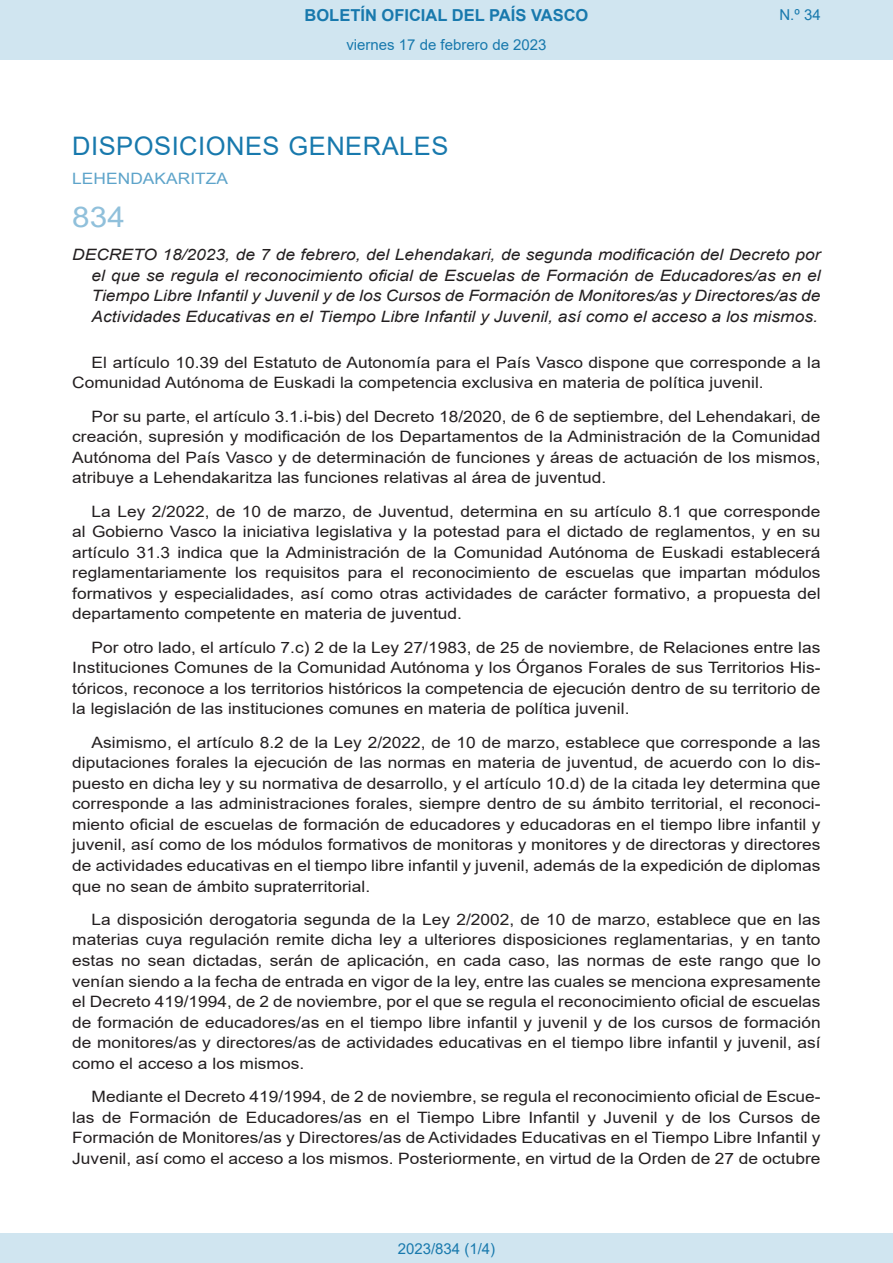
<style>
.page{position:relative;width:893px;height:1263px;background:#fff}
.page>*{position:absolute;margin:0;border:0;box-sizing:border-box;transform-origin:0 0}
.BOPVOrden{font:28.5px "Arial";color:#90c0db;scale:1.11 1}
.BOPVSeccion{font:25.5px "Arial";letter-spacing:.02em;color:#1879ad}
.t1{font:700 16.5px "Arial";color:#1879ad}
.BOPVDetalle{font:15.6px/20.5px "Arial";color:#231f20;text-align:justify;scale:1.11 1}
.BOPVTitulo{font:italic 15.6px/20.5px "Arial";color:#231f20;text-align:justify;scale:1.11 1}
.BOPVOrganismo{font:15.6px "Arial";letter-spacing:.005em;color:#5ea4ca;scale:1.11 1}
.Paginacion_Centro{font:15px "Arial";color:#1879ad}
</style>
<div class="page">
<div style="left:0;top:0;width:893px;height:60px;background:#d0e5f0"></div>
<div style="left:0;top:1233px;width:893px;height:30px;background:#d0e5f0"></div>
<p class="t1" style="left:305px;top:3px;width:285px">BOLETÍN OFICIAL DEL PAÍS VASCO</p>
<p class="Paginacion_Centro" style="left:346px;top:35px;width:202px">viernes 17 de febrero de 2023</p>
<p class="Paginacion_Centro" style="left:779px;top:5px;width:43px">N.º 34</p>
<p class="BOPVSeccion" style="left:72px;top:128px;width:378px">DISPOSICIONES GENERALES</p>
<p class="BOPVOrganismo" style="left:72px;top:168px;width:142px">LEHENDAKARITZA</p>
<p class="BOPVOrden" style="left:72px;top:197px;width:49px">834</p>
<p class="BOPVTitulo" style="left:92px;top:245px;width:658px;text-indent:-19px">DECRETO 18/2023, de 7 de febrero, del Lehendakari, de segunda modificación del Decreto por el que se regula el reconocimiento oficial de Escuelas de Formación de Educadores/as en el Tiempo Libre Infantil y Juvenil y de los Cursos de Formación de Monitores/as y Directores/as de Actividades Educativas en el Tiempo Libre Infantil y Juvenil, así como el acceso a los mismos.</p>
<p class="BOPVDetalle" style="left:72px;top:352px;width:676px;text-indent:19px">El artículo 10.39 del Estatuto de Autonomía para el País Vasco dispone que corresponde a la<br>Comunidad Autónoma de Euskadi la competencia exclusiva en materia de política juvenil.</p>
<p class="BOPVDetalle" style="left:72px;top:406px;width:676px;text-indent:19px">Por su parte, el artículo 3.1.i-bis) del Decreto 18/2020, de 6 de septiembre, del Lehendakari, de creación, supresión y modificación de los Departamentos de la Administración de la Comunidad Autónoma del País Vasco y de determinación de funciones y áreas de actuación de los mismos, atribuye a Lehendakaritza las funciones relativas al área de juventud.</p>
<p class="BOPVDetalle" style="left:72px;top:501px;width:676px;text-indent:19px">La Ley 2/2022, de 10 de marzo, de Juventud, determina en su artículo 8.1 que corresponde al Gobierno Vasco la iniciativa legislativa y la potestad para el dictado de reglamentos, y en su artículo 31.3 indica que la Administración de la Comunidad Autónoma de Euskadi establecerá reglamentariamente los requisitos para el reconocimiento de escuelas que impartan módulos formativos y especialidades, así como otras actividades de carácter formativo, a propuesta del departamento competente en materia de juventud.</p>
<p class="BOPVDetalle" style="left:72px;top:637px;width:676px;text-indent:19px">Por otro lado, el artículo 7.c) 2 de la Ley 27/1983, de 25 de noviembre, de Relaciones entre las Instituciones Comunes de la Comunidad Autónoma y los Órganos Forales de sus Territorios His&shy;tóricos, reconoce a los territorios históricos la competencia de ejecución dentro de su territorio de la legislación de las instituciones comunes en materia de política juvenil.</p>
<p class="BOPVDetalle" style="left:72px;top:732px;width:676px;text-indent:19px">Asimismo, el artículo 8.2 de la Ley 2/2022, de 10 de marzo, establece que corresponde a las diputaciones forales la ejecución de las normas en materia de juventud, de acuerdo con lo dis&shy;puesto en dicha ley y su normativa de desarrollo, y el artículo 10.d) de la citada ley determina que corresponde a las administraciones forales, siempre dentro de su ámbito territorial, el reconoci&shy;miento oficial de escuelas de formación de educadores y educadoras en el tiempo libre infantil y juvenil, así como de los módulos formativos de monitoras y monitores y de directoras y directores de actividades educativas en el tiempo libre infantil y juvenil, además de la expedición de diplomas que no sean de ámbito supraterritorial.</p>
<p class="BOPVDetalle" style="left:72px;top:909px;width:676px;text-indent:19px">La disposición derogatoria segunda de la Ley 2/2002, de 10 de marzo, establece que en las materias cuya regulación remite dicha ley a ulteriores disposiciones reglamentarias, y en tanto estas no sean dictadas, serán de aplicación, en cada caso, las normas de este rango que lo venían siendo a la fecha de entrada en vigor de la ley, entre las cuales se menciona expresamente el Decreto 419/1994, de 2 de noviembre, por el que se regula el reconocimiento oficial de escuelas de formación de educadores/as en el tiempo libre infantil y juvenil y de los cursos de formación de monitores/as y directores/as de actividades educativas en el tiempo libre infantil y juvenil, así como el acceso a los mismos.</p>
<p class="BOPVDetalle" style="left:72px;top:1086px;width:676px;text-indent:19px">Mediante el Decreto 419/1994, de 2 de noviembre, se regula el reconocimiento oficial de Escue&shy;las de Formación de Educadores/as en el Tiempo Libre Infantil y Juvenil y de los Cursos de Formación de Monitores/as y Directores/as de Actividades Educativas en el Tiempo Libre Infantil y Juvenil, así como el acceso a los mismos. Posteriormente, en virtud de la Orden de 27 de octubre</p>
<p class="Paginacion_Centro" style="left:398px;top:1238px;width:99px">2023/834 (1/4)</p>
</div>
